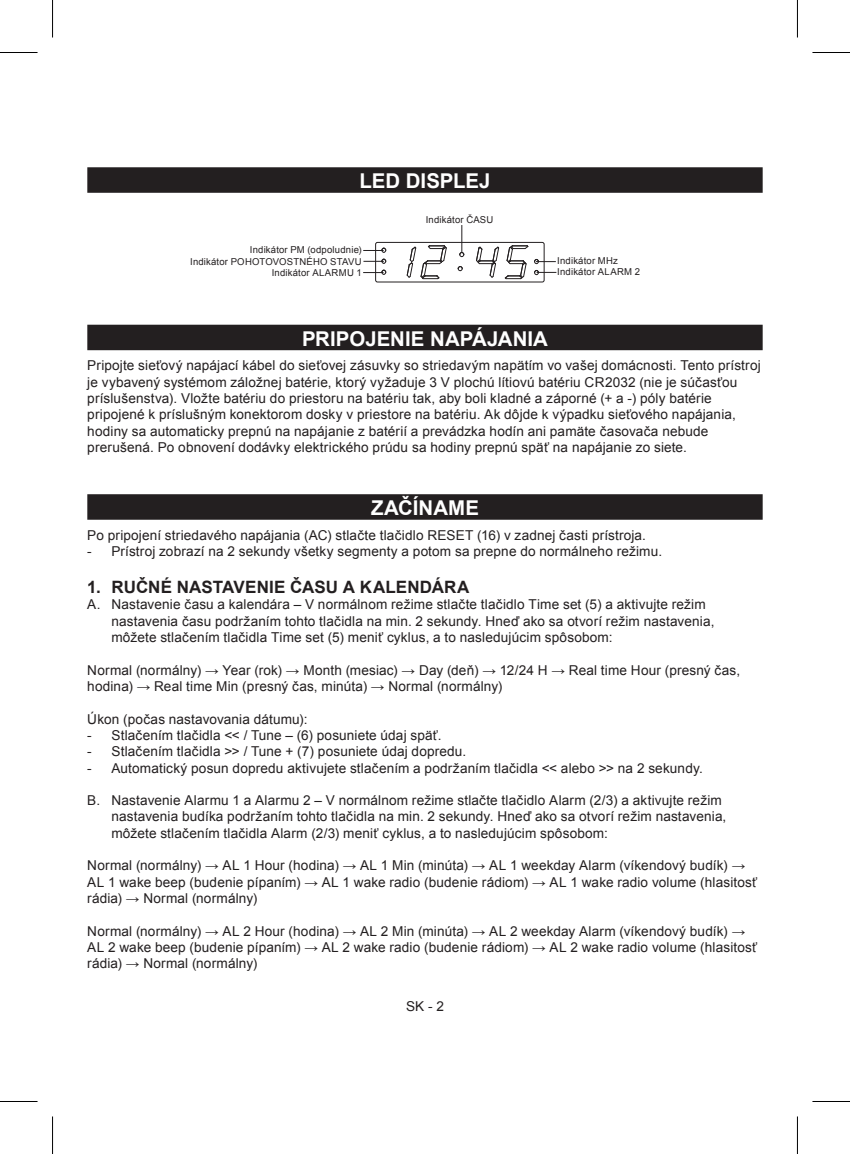
<style>
.page{position:relative;width:850px;height:1154px;background:#fff}
.page>*{position:absolute;margin:0;border:0;box-sizing:border-box;transform-origin:0 0}
.t1{font:700 20.5px "Arial";color:#fff}
.t2{font:700 17px "Arial";letter-spacing:.005em;color:#231f20}
.t3{font:13.5px/16.2px "Arial";letter-spacing:.01em;color:#231f20}
.t4{font:9.5px/11.5px "Arial";letter-spacing:.02em;color:#231f20;text-align:right}
</style>
<div class="page">
<div style="left:87px;top:167px;width:675px;height:26px;background:#231f20"></div>
<svg style="left:457px;top:266px;width:5px;height:5px"></svg>
<svg style="left:459px;top:225px;width:5px;height:32px"></svg>
<svg style="left:363px;top:270px;width:23px;height:5px"></svg>
<svg style="left:363px;top:259px;width:23px;height:5px"></svg>
<svg style="left:363px;top:248px;width:23px;height:5px"></svg>
<svg style="left:476px;top:245px;width:80px;height:34px"></svg>
<div style="left:375px;top:242px;width:169px;height:40px;border:1px solid #231f20;border-radius:2px"></div>
<svg style="left:406px;top:245px;width:40px;height:34px"></svg>
<div style="left:87px;top:325px;width:675px;height:25px;background:#231f20"></div>
<div style="left:87px;top:494px;width:675px;height:26px;background:#231f20"></div>
<hr style="left:0;top:52px;width:38px;height:1px;background:#000">
<hr style="left:812px;top:52px;width:37px;height:1px;background:#000">
<hr style="left:0;top:1101px;width:38px;height:1px;background:#000">
<hr style="left:812px;top:1101px;width:37px;height:1px;background:#000">
<hr style="left:52px;top:0;width:1px;height:38px;background:#000">
<hr style="left:52px;top:1116px;width:1px;height:38px;background:#000">
<hr style="left:796px;top:0;width:1px;height:38px;background:#000">
<hr style="left:796px;top:1116px;width:1px;height:38px;background:#000">
<h1 class="t1" style="left:359px;top:167px;width:132px">LED DISPLEJ</h1>
<p class="t4" style="left:425px;top:214px;width:69px">Indikátor ČASU</p>
<p class="t4" style="left:190px;top:244px;width:173px">Indikátor PM (odpoludnie)<br>Indikátor POHOTOVOSTNÉHO STAVU<br>Indikátor ALARMU 1</p>
<p class="t4" style="left:557px;top:255px;width:84px;text-align:left">Indikátor MHz<br>Indikátor ALARM 2</p>
<h1 class="t1" style="left:302px;top:325px;width:247px">PRIPOJENIE NAPÁJANIA</h1>
<p class="t3" style="left:87px;top:358px;width:674px">Pripojte sieťový napájací kábel do sieťovej zásuvky so striedavým napätím vo vašej domácnosti. Tento prístroj je vybavený systémom záložnej batérie, ktorý vyžaduje 3 V plochú lítiovú batériu CR2032 (nie je súčasťou príslušenstva). Vložte batériu do priestoru na batériu tak, aby boli kladné a záporné (+ a -) póly batérie pripojené k príslušným konektorom dosky v priestore na batériu. Ak dôjde k výpadku sieťového napájania, hodiny sa automaticky prepnú na napájanie z batérií a prevádzka hodín ani pamäte časovača nebude prerušená. Po obnovení dodávky elektrického prúdu sa hodiny prepnú späť na napájanie zo siete.</p>
<h1 class="t1" style="left:371px;top:494px;width:109px">ZAČÍNAME</h1>
<p class="t3" style="left:87px;top:527px;width:560px">Po pripojení striedavého napájania (AC) stlačte tlačidlo RESET (16) v zadnej časti prístroja.</p>
<p class="t3" style="left:87px;top:543px;width:576px">- Prístroj zobrazí na 2 sekundy všetky segmenty a potom sa prepne do normálneho režimu.</p>
<p class="t2" style="left:87px;top:576px;width:383px">1. RUČNÉ NASTAVENIE ČASU A KALENDÁRA</p>
<p class="t3" style="left:111px;top:596px;width:604px;text-indent:-24px">A. Nastavenie času a kalendára – V normálnom režime stlačte tlačidlo Time set (5) a aktivujte režim nastavenia času podržaním tohto tlačidla na min. 2 sekundy. Hneď ako sa otvorí režim nastavenia, môžete stlačením tlačidla Time set (5) meniť cyklus, a to nasledujúcim spôsobom:</p>
<p class="t3" style="left:87px;top:662px;width:654px">Normal (normálny) → Year (rok) → Month (mesiac) → Day (deň) → 12/24 H → Real time Hour (presný čas, hodina) → Real time Min (presný čas, minúta) → Normal (normálny)</p>
<p class="t3" style="left:87px;top:711px;width:221px">Úkon (počas nastavovania dátumu):</p>
<p class="t3" style="left:87px;top:727px;width:355px">- Stlačením tlačidla &lt;&lt; / Tune – (6) posuniete údaj späť.</p>
<p class="t3" style="left:87px;top:743px;width:380px">- Stlačením tlačidla &gt;&gt; / Tune + (7) posuniete údaj dopredu.</p>
<p class="t3" style="left:87px;top:760px;width:617px">- Automatický posun dopredu aktivujete stlačením a podržaním tlačidla &lt;&lt; alebo &gt;&gt; na 2 sekundy.</p>
<p class="t3" style="left:111px;top:792px;width:616px;text-indent:-24px">B. Nastavenie Alarmu 1 a Alarmu 2 – V normálnom režime stlačte tlačidlo Alarm (2/3) a aktivujte režim nastavenia budíka podržaním tohto tlačidla na min. 2 sekundy. Hneď ako sa otvorí režim nastavenia, môžete stlačením tlačidla Alarm (2/3) meniť cyklus, a to nasledujúcim spôsobom:</p>
<p class="t3" style="left:87px;top:858px;width:671px">Normal (normálny) → AL 1 Hour (hodina) → AL 1 Min (minúta) → AL 1 weekday Alarm (víkendový budík) →<br>AL 1 wake beep (budenie pípaním) → AL 1 wake radio (budenie rádiom) → AL 1 wake radio volume (hlasitosť rádia) → Normal (normálny)</p>
<p class="t3" style="left:87px;top:923px;width:671px">Normal (normálny) → AL 2 Hour (hodina) → AL 2 Min (minúta) → AL 2 weekday Alarm (víkendový budík) →<br>AL 2 wake beep (budenie pípaním) → AL 2 wake radio (budenie rádiom) → AL 2 wake radio volume (hlasitosť rádia) → Normal (normálny)</p>
<p class="t3" style="left:406px;top:998px;width:39px">SK - 2</p>
</div>
